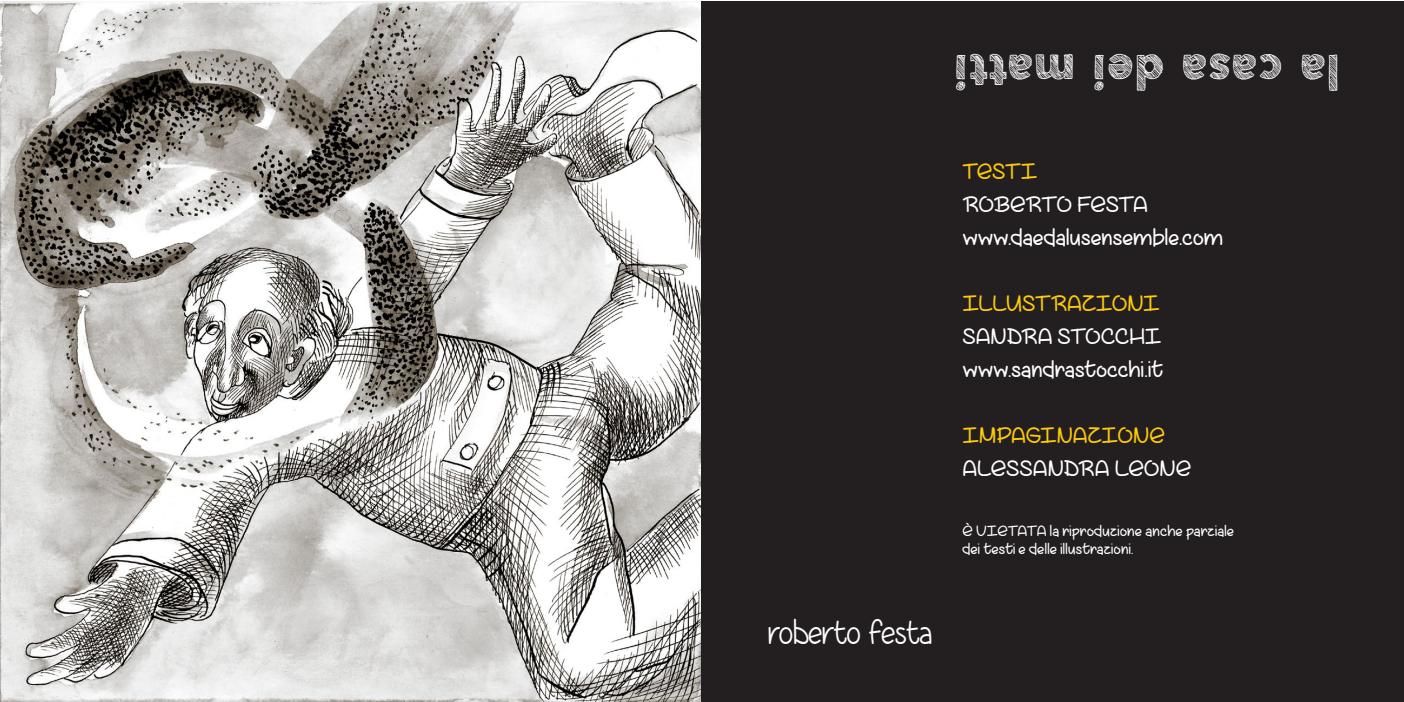
<style>
.page{position:relative;width:1404px;height:702px;background:#fff}
.page>*{position:absolute;margin:0;border:0;box-sizing:border-box;transform-origin:0 0}
.t1{font:48px "Folktale";letter-spacing:.06em;color:#fff;scale:.95 1}
.t2{font:33px "Coffee At Midnight Demo";letter-spacing:-.02em;color:#fff;scale:.95 1}
.t3{font:22.5px/33px "Lazy Spring Day Demo";color:#fff}
.t4{font:22.5px "Lazy Spring Day Demo";letter-spacing:-.015em;color:#feca0a}
.t5{font:15px/18px "Lazy Spring Day Demo";letter-spacing:.015em;color:#fff}
</style>
<div class="page">
<div style="left:700px;top:1px;width:702px;height:700px;background:#231f20"></div>
<img style="left:0;top:1px;width:700px;height:700px">
<h1 class="t1" style="left:1339px;top:92px;width:406px;rotate:-180deg">la casa dei matti</h1>
<h2 class="t2" style="left:767px;top:619px;width:174px">roberto festa</h2>
<p class="t4" style="left:962px;top:162px;width:77px">TESTI</p>
<p class="t3" style="left:962px;top:189px;width:262px">ROBERTO FESTA www.daedalusensemble.com</p>
<p class="t4" style="left:962px;top:294px;width:199px">ILLUSTRAZIONI</p>
<p class="t3" style="left:962px;top:321px;width:202px">SANDRA STOCCHI www.sandrastocchi.it</p>
<p class="t4" style="left:962px;top:426px;width:204px">IMPAGINAZIONE</p>
<p class="t3" style="left:962px;top:453px;width:230px">ALESSANDRA LEONE</p>
<p class="t5" style="left:962px;top:523px;width:273px">È VIETATA la riproduzione anche parziale dei testi e delle illustrazioni.</p>
</div>
